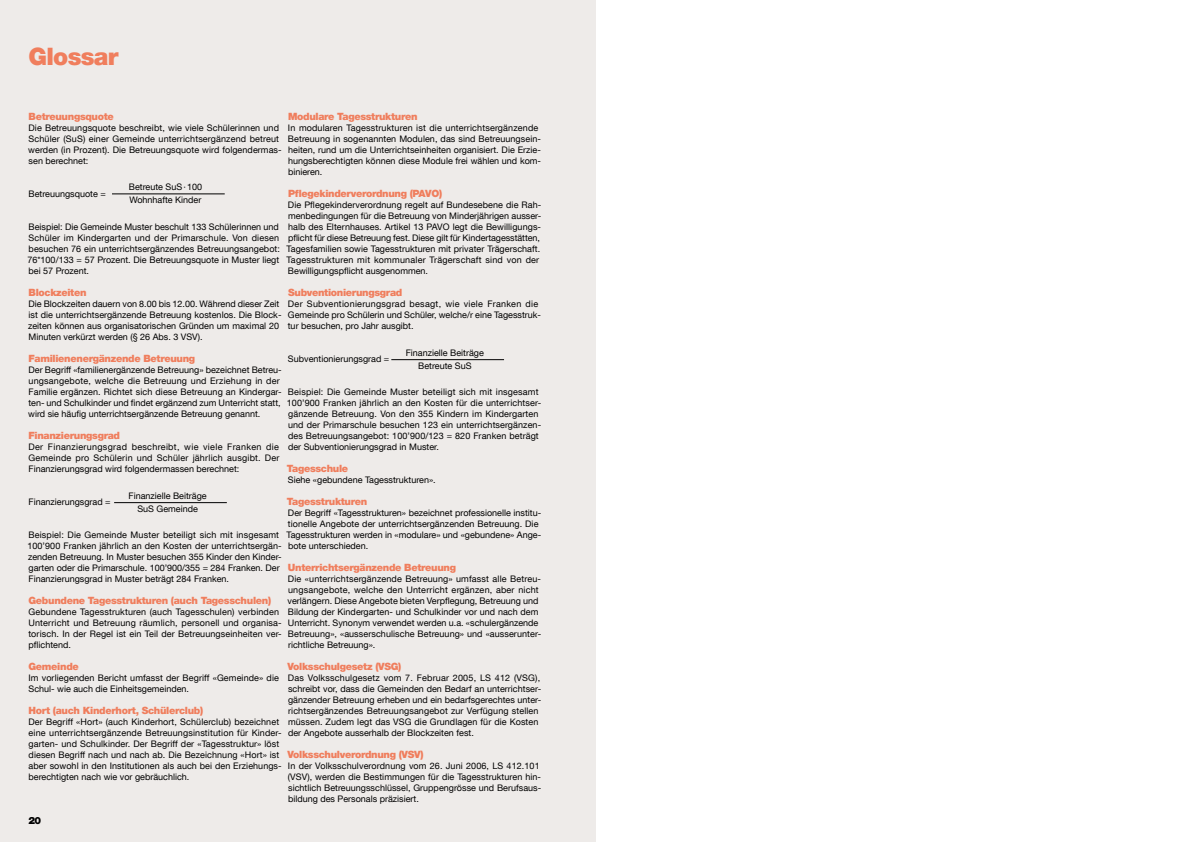
<style>
.page{position:relative;width:1191px;height:842px;background:#fff}
.page>*{position:absolute;margin:0;border:0;box-sizing:border-box;transform-origin:0 0}
.t1{font:900 24px "Helvetica Neue LT Com";letter-spacing:-.03em;color:#f07e5d}
.t2{font:900 10px "Helvetica Neue LT Com";letter-spacing:-.03em;color:#f07e5d}
.t3{font:900 10px "Helvetica Neue LT Com";color:#000}
.t4{font:9px/11px "Helvetica Neue LT Com";letter-spacing:.005em;color:#000}
</style>
<div class="page">
<div style="left:0;top:0;width:595px;height:842px;background:#eeebe9"></div>
<hr style="left:112px;top:194px;width:113px;height:1px;background:#000">
<hr style="left:114px;top:502px;width:113px;height:1px;background:#000">
<hr style="left:391px;top:359px;width:113px;height:1px;background:#000">
<h1 class="t1" style="left:28px;top:42px;width:91px">Glossar</h1>
<p class="t2" style="left:29px;top:110px;width:87px">Betreuungsquote</p>
<p class="t4" style="left:28px;top:122px;width:255px">Die Betreuungsquote beschreibt, wie viele Schülerinnen und Schüler (SuS) einer Gemeinde unterrichtsergänzend betreut werden (in Prozent). Die Betreuungsquote wird folgendermas&shy;sen berechnet:</p>
<p class="t4" style="left:29px;top:188px;width:79px">Betreuungsquote =</p>
<p class="t4" style="left:27px;top:221px;width:254px;text-align:justify">Beispiel: Die Gemeinde Muster beschult 133 Schülerinnen und Schüler im Kindergarten und der Primarschule. Von diesen besuchen 76 ein unterrichtsergänzendes Betreuungsangebot:<br>76*100/133 = 57 Prozent. Die Betreuungsquote in Muster liegt bei 57 Prozent.</p>
<p class="t2" style="left:29px;top:286px;width:59px">Blockzeiten</p>
<p class="t4" style="left:28px;top:298px;width:255px">Die Blockzeiten dauern von 8.00 bis 12.00. Während dieser Zeit ist die unterrichtsergänzende Betreuung kostenlos. Die Block&shy;zeiten können aus organisatorischen Gründen um maximal 20<br>Minuten verkürzt werden (§ 26 Abs. 3 VSV).</p>
<p class="t2" style="left:29px;top:352px;width:168px">Familienenergänzende Betreuung</p>
<p class="t4" style="left:28px;top:364px;width:255px">Der Begriff «familienergänzende Betreuung» bezeichnet Betreu&shy;ungsangebote, welche die Betreuung und Erziehung in der Familie ergänzen. Richtet sich diese Betreuung an Kindergar&shy;ten- und Schulkinder und findet ergänzend zum Unterricht statt, wird sie häufig unterrichtsergänzende Betreuung genannt.</p>
<p class="t2" style="left:29px;top:429px;width:93px">Finanzierungsgrad</p>
<p class="t4" style="left:28px;top:441px;width:252px;text-align:justify">Der Finanzierungsgrad beschreibt, wie viele Franken die Gemeinde pro Schülerin und Schüler jährlich ausgibt. Der Finanzierungsgrad wird folgendermassen berechnet:</p>
<p class="t4" style="left:29px;top:496px;width:84px">Finanzierungsgrad =</p>
<p class="t4" style="left:27px;top:529px;width:256px">Beispiel: Die Gemeinde Muster beteiligt sich mit insgesamt 100’900 Franken jährlich an den Kosten der unterrichtsergän&shy;zenden Betreuung. In Muster besuchen 355 Kinder den Kinder&shy;garten oder die Primarschule. 100’900/355 = 284 Franken. Der Finanzierungsgrad in Muster beträgt 284 Franken.</p>
<p class="t2" style="left:28px;top:594px;width:244px">Gebundene Tagesstrukturen (auch Tagesschulen)</p>
<p class="t4" style="left:28px;top:606px;width:255px">Gebundene Tagesstrukturen (auch Tagesschulen) verbinden Unterricht und Betreuung räumlich, personell und organisa&shy;torisch. In der Regel ist ein Teil der Betreuungseinheiten ver&shy;pflichtend.</p>
<p class="t2" style="left:28px;top:660px;width:52px">Gemeinde</p>
<p class="t4" style="left:28px;top:672px;width:252px">Im vorliegenden Bericht umfasst der Begriff «Gemeinde» die<br>Schul- wie auch die Einheitsgemeinden.</p>
<p class="t2" style="left:29px;top:704px;width:176px">Hort (auch Kinderhort, Schülerclub)</p>
<p class="t4" style="left:29px;top:716px;width:255px">Der Begriff «Hort» (auch Kinderhort, Schülerclub) bezeichnet eine unterrichtsergänzende Betreuungsinstitution für Kinder&shy;garten- und Schulkinder. Der Begriff der «Tagesstruktur» löst diesen Begriff nach und nach ab. Die Bezeichnung «Hort» ist aber sowohl in den Institutionen als auch bei den Erziehungs&shy;berechtigten nach wie vor gebräuchlich.</p>
<p class="t2" style="left:288px;top:110px;width:131px">Modulare Tagesstrukturen</p>
<p class="t4" style="left:288px;top:122px;width:255px">In modularen Tagesstrukturen ist die unterrichtsergänzende Betreuung in sogenannten Modulen, das sind Betreuungsein&shy;heiten, rund um die Unterrichtseinheiten organisiert. Die Erzie&shy;hungsberechtigten können diese Module frei wählen und kom&shy;binieren.</p>
<p class="t2" style="left:288px;top:187px;width:156px">Pflegekinderverordnung (PAVO)</p>
<p class="t4" style="left:287px;top:199px;width:256px">Die Pflegekinderverordnung regelt auf Bundesebene die Rah&shy;menbedingungen für die Betreuung von Minderjährigen ausser&shy;halb des Elternhauses. Artikel 13 PAVO legt die Bewilligungs&shy;pflicht für diese Betreuung fest. Diese gilt für Kindertagesstätten, Tagesfamilien sowie Tagesstrukturen mit privater Trägerschaft.<br>Tagesstrukturen mit kommunaler Trägerschaft sind von der Bewilligungspflicht ausgenommen.</p>
<p class="t2" style="left:288px;top:286px;width:116px">Subventionierungsgrad</p>
<p class="t4" style="left:288px;top:298px;width:255px">Der Subventionierungsgrad besagt, wie viele Franken die<br>Gemeinde pro Schülerin und Schüler, welche/r eine Tagesstruk&shy;tur besuchen, pro Jahr ausgibt.</p>
<p class="t4" style="left:288px;top:353px;width:103px">Subventionierungsgrad =</p>
<p class="t4" style="left:287px;top:386px;width:256px">Beispiel: Die Gemeinde Muster beteiligt sich mit insgesamt 100’900 Franken jährlich an den Kosten für die unterrichtser&shy;gänzende Betreuung. Von den 355 Kindern im Kindergarten und der Primarschule besuchen 123 ein unterrichtsergänzen&shy;des Betreuungsangebot: 100’900/123 = 820 Franken beträgt der Subventionierungsgrad in Muster.</p>
<p class="t2" style="left:287px;top:462px;width:63px">Tagesschule</p>
<p class="t4" style="left:288px;top:474px;width:149px">Siehe «gebundene Tagesstrukturen».</p>
<p class="t2" style="left:287px;top:495px;width:82px">Tagesstrukturen</p>
<p class="t4" style="left:287px;top:507px;width:256px">Der Begriff «Tagesstrukturen» bezeichnet professionelle institu&shy;tionelle Angebote der unterrichtsergänzenden Betreuung. Die Tagesstrukturen werden in «modulare» und «gebundene» Ange&shy;bote unterschieden.</p>
<p class="t2" style="left:288px;top:561px;width:170px">Unterrichtsergänzende Betreuung</p>
<p class="t4" style="left:287px;top:573px;width:255px">Die «unterrichtsergänzende Betreuung» umfasst alle Betreu&shy;ungsangebote, welche den Unterricht ergänzen, aber nicht verlängern. Diese Angebote bieten Verpflegung, Betreuung und Bildung der Kindergarten- und Schulkinder vor und nach dem Unterricht. Synonym verwendet werden u.a. «schulergänzende Betreuung», «ausserschulische Betreuung» und «ausserunter&shy;richtliche Betreuung».</p>
<p class="t2" style="left:288px;top:660px;width:115px">Volksschulgesetz (VSG)</p>
<p class="t4" style="left:288px;top:672px;width:255px">Das Volksschulgesetz vom 7. Februar 2005, LS 412 (VSG), schreibt vor, dass die Gemeinden den Bedarf an unterrichtser&shy;gänzender Betreuung erheben und ein bedarfsgerechtes unter&shy;richtsergänzendes Betreuungsangebot zur Verfügung stellen müssen. Zudem legt das VSG die Grundlagen für die Kosten der Angebote ausserhalb der Blockzeiten fest.</p>
<p class="t2" style="left:288px;top:748px;width:137px">Volksschulverordnung (VSV)</p>
<p class="t4" style="left:288px;top:760px;width:255px">In der Volksschulverordnung vom 26. Juni 2006, LS 412.101 (VSV), werden die Bestimmungen für die Tagesstrukturen hin&shy;sichtlich Betreuungsschlüssel, Gruppengrösse und Berufsaus&shy;bildung des Personals präzisiert.</p>
<p class="t4" style="left:129px;top:180px;width:75px;line-height:13px">Betreute SuS·100<br>Wohnhafte Kinder</p>
<p class="t4" style="left:406px;top:346px;width:80px;line-height:13px;text-align:center">Finanzielle Beiträge<br>Betreute SuS</p>
<p class="t4" style="left:129px;top:489px;width:80px;line-height:13px;text-align:center">Finanzielle Beiträge<br>SuS Gemeinde</p>
<p class="t3" style="left:28px;top:815px;width:14px">20</p>
</div>
